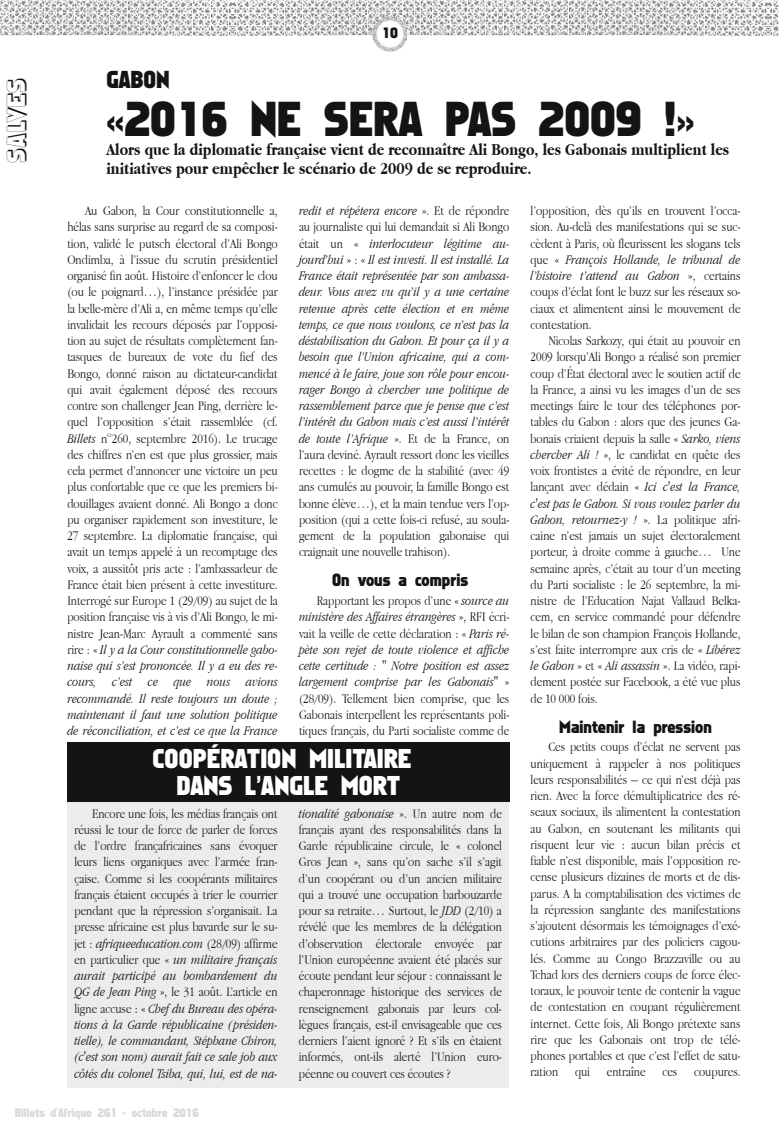
<style>
.page{position:relative;width:780px;height:1134px;background:#fff}
.page>*{position:absolute;margin:0;border:0;box-sizing:border-box;transform-origin:0 0}
.t1{font:45px "Faktos";color:#161413}
.t2{font:25px/26.9px "Faktos";color:#fff;text-align:center}
.t3{font:23.75px "Faktos Shadow";color:#161413}
.t4{font:22.5px "Faktos";color:#161413}
.t5{font:700 17.5px/18.8px "Apple Garamond";color:#161413}
.t6{font:16.25px "Faktos";color:#161413}
.t7{font:300 13.75px/16.2px "Apple Garamond";color:#161413;text-align:justify}
.t8{font:italic 300 13.75px/16.2px "Apple Garamond";color:#161413;text-align:justify}
.t9{font:13.75px "Faktos";color:#161413}
.t10{font:11.25px "Faktos";color:#d8d9da}
.s1{font-style:italic}
.s2{font-style:normal}
</style>
<div class="page">
<img style="left:0;top:0;width:780px;height:36px">
<img style="left:372px;top:16px;width:35px;height:35px">
<div style="left:67px;top:801px;width:442px;height:287px;background:#ebecec"></div>
<div style="left:67px;top:742px;width:442px;height:60px;background:#161413"></div>
<h3 class="t3" style="left:6px;top:163px;width:86px;rotate:-90deg">SALVES</h3>
<p class="t9" style="left:382px;top:27px;width:17px">10</p>
<h3 class="t4" style="left:106px;top:70px;width:65px">GABON</h3>
<h1 class="t1" style="left:106px;top:100px;width:589px">«2016 NE SERA PAS 2009 !»</h1>
<p class="t5" style="left:106px;top:140px;width:624px">Alors que la diplomatie française vient de reconnaître Ali Bongo, les Gabonais multiplient les initiatives pour empêcher le scénario de 2009 de se reproduire.</p>
<p class="t7" style="left:67px;top:202px;width:212px;text-indent:18px">Au Gabon, la Cour constitutionnelle a, hélas sans surprise au regard de sa composi&shy;tion, validé le putsch électoral d’Ali Bongo Ondimba, à l’issue du scrutin présidentiel organisé fin août. Histoire d’enfoncer le clou (ou le poignard…), l’instance présidée par la belle-mère d’Ali a, en même temps qu’elle invalidait les recours déposés par l’opposi&shy;tion au sujet de résultats complètement fan&shy;tasques de bureaux de vote du fief des Bongo, donné raison au dictateur-candidat qui avait également déposé des recours contre son challenger Jean Ping, derrière le&shy;quel l’opposition s’était rassemblée (cf.<br><span class="s1">Billets</span> n°260, septembre 2016). Le trucage des chiffres n’en est que plus grossier, mais cela permet d’annoncer une victoire un peu plus confortable que ce que les premiers bi&shy;douillages avaient donné. Ali Bongo a donc pu organiser rapidement son investiture, le 27 septembre. La diplomatie française, qui avait un temps appelé à un recomptage des voix, a aussitôt pris acte : l’ambassadeur de France était bien présent à cette investiture.<br>Interrogé sur Europe 1 (29/09) au sujet de la position française vis à vis d’Ali Bongo, le mi&shy;nistre Jean-Marc Ayrault a commenté sans rire : « <span class="s1">Il y a la Cour constitutionnelle gabo&shy;naise qui s’est prononcée. Il y a eu des re&shy;cours, c’est ce que nous avions recommandé. Il reste toujours un doute ; maintenant il faut une solution politique de réconciliation, et c’est ce que la France</span></p>
<p class="t8" style="left:299px;top:202px;width:212px">redit et répétera encore <span class="s2">». Et de répondre au journaliste qui lui demandait si Ali Bongo était un «</span> interlocuteur légitime au&shy;jourd’hui <span class="s2">» : «</span> Il est investi. Il est installé. La France était représentée par son ambassa&shy;deur. Vous avez vu qu’il y a une certaine retenue après cette élection et en même temps, ce que nous voulons, ce n’est pas la déstabilisation du Gabon. Et pour ça il y a besoin que l’Union africaine, qui a com&shy;mencé à le faire, joue son rôle pour encou&shy;rager Bongo à chercher une politique de rassemblement parce que je pense que c’est l’intérêt du Gabon mais c’est aussi l’intérêt de toute l’Afrique <span class="s2">». Et de la France, on l’aura deviné. Ayrault ressort donc les vieilles recettes : le dogme de la stabilité (avec 49 ans cumulés au pouvoir, la famille Bongo est bonne élève…), et la main tendue vers l’op&shy;position (qui a cette fois-ci refusé, au soula&shy;gement de la population gabonaise qui craignait une nouvelle trahison).</span></p>
<p class="t6" style="left:332px;top:573px;width:137px">On vous a compris</p>
<p class="t7" style="left:299px;top:592px;width:212px;text-indent:18px">Rapportant les propos d’une « <span class="s1">source au ministère des Affaires étrangères</span> », RFI écri&shy;vait la veille de cette déclaration : « <span class="s1">Paris ré&shy;pète son rejet de toute violence et affiche cette certitude : " Notre position est assez largement comprise par les Gabonais"</span> » (28/09). Tellement bien comprise, que les Gabonais interpellent les représentants poli&shy;tiques français, du Parti socialiste comme de</p>
<h2 class="t2" style="left:152px;top:747px;width:260px">COOPÉRATION MILITAIRE<br>DANS L’ANGLE MORT</h2>
<p class="t7" style="left:74px;top:805px;width:205px;text-indent:18px">Encore une fois, les médias français ont réussi le tour de force de parler de forces de l’ordre françafricaines sans évoquer leurs liens organiques avec l’armée fran&shy;çaise. Comme si les coopérants militaires français étaient occupés à trier le courrier pendant que la répression s’organisait. La presse africaine est plus bavarde sur le su&shy;jet : <span class="s1">afriqueeducation.com</span> (28/09) affirme en particulier que « <span class="s1">un militaire français aurait participé au bombardement du QG de Jean Ping</span> », le 31 août. L’article en ligne accuse : « <span class="s1">Chef du Bureau des opéra&shy;tions à la Garde républicaine (présiden&shy;tielle), le commandant, Stéphane Chiron, (c'est son nom) aurait fait ce sale job aux côtés du colonel Tsiba, qui, lui, est de na-</span></p>
<p class="t7" style="left:299px;top:805px;width:205px"><span class="s1">tionalité gabonaise</span> ». Un autre nom de français ayant des responsabilités dans la Garde républicaine circule, le « colonel Gros Jean », sans qu’on sache s’il s’agit d’un coopérant ou d’un ancien militaire qui a trouvé une occupation barbouzarde pour sa retraite… Surtout, le <span class="s1">JDD</span> (2/10) a révélé que les membres de la délégation d’observation électorale envoyée par l’Union européenne avaient été placés sur écoute pendant leur séjour : connaissant le chaperonnage historique des services de renseignement gabonais par leurs col&shy;lègues français, est-il envisageable que ces derniers l’aient ignoré ? Et s’ils en étaient informés, ont-ils alerté l’Union euro&shy;péenne ou couvert ces écoutes ?</p>
<p class="t7" style="left:530px;top:202px;width:211px">l’opposition, dès qu’ils en trouvent l’occa&shy;sion. Au-delà des manifestations qui se suc&shy;cèdent à Paris, où fleurissent les slogans tels que « <span class="s1">François Hollande, le tribunal de l’histoire t’attend au Gabon</span> », certains coups d’éclat font le buzz sur les réseaux so&shy;ciaux et alimentent ainsi le mouvement de contestation.</p>
<p class="t7" style="left:530px;top:332px;width:211px;text-indent:18px">Nicolas Sarkozy, qui était au pouvoir en 2009 lorsqu’Ali Bongo a réalisé son premier coup d’État électoral avec le soutien actif de la France, a ainsi vu les images d’un de ses meetings faire le tour des téléphones por&shy;tables du Gabon : alors que des jeunes Ga&shy;bonais criaient depuis la salle « <span class="s1">Sarko, viens chercher Ali !</span> », le candidat en quête des voix frontistes a évité de répondre, en leur lançant avec dédain « <span class="s1">Ici c'est la France, c'est pas le Gabon. Si vous voulez parler du Gabon, retournez-y !</span> ». La politique afri&shy;caine n’est jamais un sujet électoralement porteur, à droite comme à gauche… Une semaine après, c’était au tour d’un meeting du Parti socialiste : le 26 septembre, la mi&shy;nistre de l’Education Najat Vallaud Belka&shy;cem, en service commandé pour défendre le bilan de son champion François Hollande, s’est faite interrompre aux cris de « <span class="s1">Libérez le Gabon</span> » et « <span class="s1">Ali assassin</span> ». La vidéo, rapi&shy;dement postée sur Facebook, a été vue plus de 10 000 fois.</p>
<p class="t6" style="left:559px;top:720px;width:154px">Maintenir la pression</p>
<p class="t7" style="left:530px;top:739px;width:211px;text-indent:18px">Ces petits coups d’éclat ne servent pas uniquement à rappeler à nos politiques leurs responsabilités – ce qui n’est déjà pas rien. Avec la force démultiplicatrice des ré&shy;seaux sociaux, ils alimentent la contestation au Gabon, en soutenant les militants qui risquent leur vie : aucun bilan précis et fiable n’est disponible, mais l’opposition re&shy;cense plusieurs dizaines de morts et de dis&shy;parus. A la comptabilisation des victimes de la répression sanglante des manifestations s’ajoutent désormais les témoignages d’exé&shy;cutions arbitraires par des policiers cagou&shy;lés. Comme au Congo Brazzaville ou au Tchad lors des derniers coups de force élec&shy;toraux, le pouvoir tente de contenir la vague de contestation en coupant régulièrement internet. Cette fois, Ali Bongo prétexte sans rire que les Gabonais ont trop de télé&shy;phones portables et que c’est l’effet de satu&shy;ration qui entraîne ces coupures.</p>
<p class="t10" style="left:15px;top:1108px;width:185px">Billets d'Afrique 261 - octobre 2016</p>
</div>
